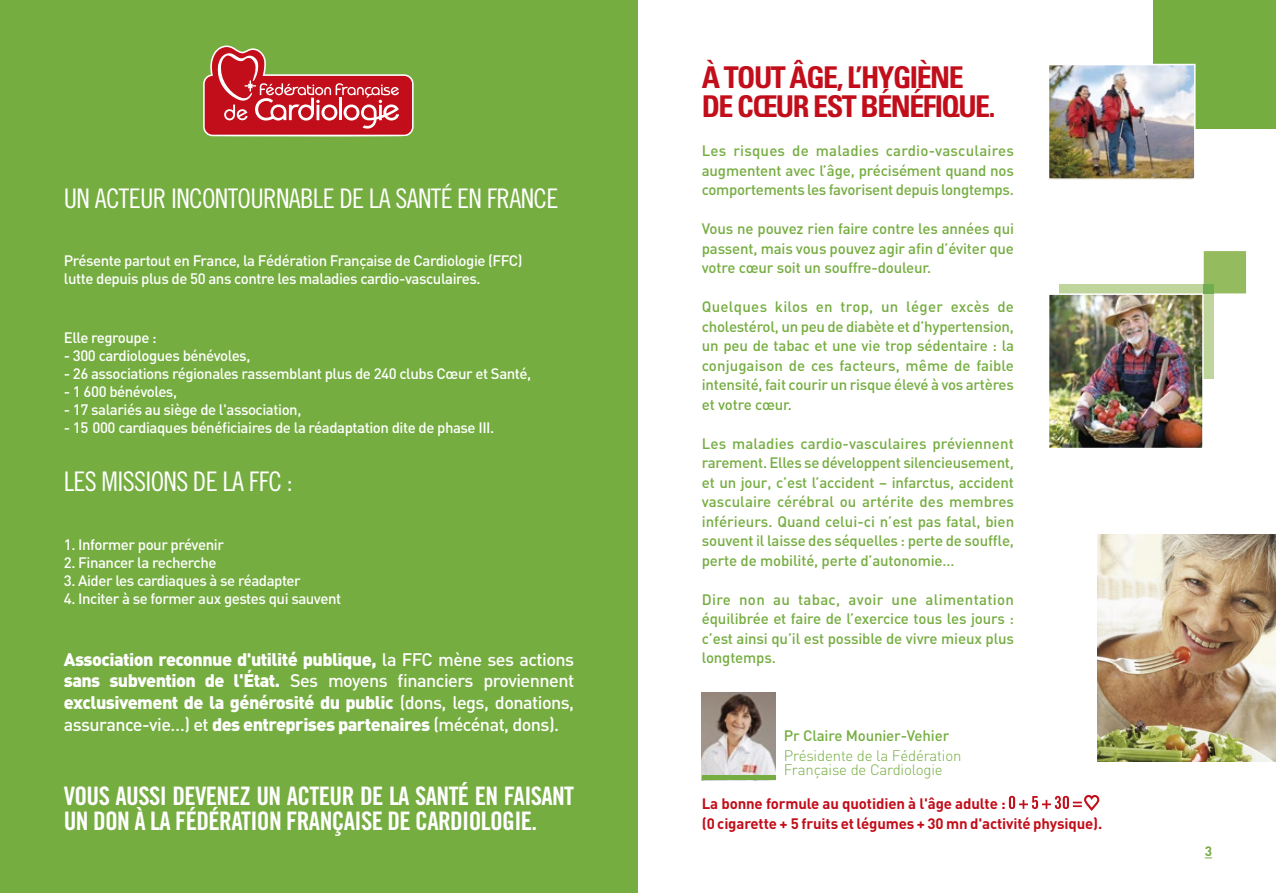
<style>
.page{position:relative;width:1276px;height:893px;background:#fff}
.page>*{position:absolute;margin:0;border:0;box-sizing:border-box;transform-origin:0 0}
.t1{font:700 condensed 30px/29.2px "Univers LT Std";letter-spacing:-.05em;color:#c20e1a}
.t2{font:27px "Trade Gothic LT Std Cn 18";letter-spacing:-.025em;color:#fff}
.t3{font:25.5px/25.5px "Trade Gothic LT Std Bd Cn 20";letter-spacing:-.025em;color:#fff}
.t4{font:900 18px/21.6px "DIN";letter-spacing:-.03em;color:#fff;text-align:justify}
.t5{font:500 15px/19.5px "DIN";letter-spacing:-.01em;color:#75ad40;text-align:justify}
.t6{font:500 15px/18px "DIN";letter-spacing:-.03em;color:#fff}
.t7{font:700 15px/19.5px "DIN";letter-spacing:-.01em;color:#c20e1a}
.t8{font:300 15px/14.1px "DIN";letter-spacing:-.01em;color:#75ad40}
.t9{font:700 13.5px "DIN";color:#75ad40}
.s1{font-weight:500}
</style>
<div class="page">
<div style="left:0;top:0;width:638px;height:893px;background:#75ad40"></div>
<svg style="left:1009px;top:795px;width:90px;height:16px"></svg>
<svg style="left:203px;top:45px;width:210px;height:92px"></svg>
<div style="left:1059px;top:284px;width:154px;height:95px;background:#bfd59c"></div>
<div style="left:1153px;top:0;width:123px;height:129px;background:#75ad40"></div>
<img style="left:1050px;top:67px;width:142px;height:110px">
<div style="left:1047px;top:64px;width:148px;height:116px;border:2px solid #fff"></div>
<img style="left:1050px;top:296px;width:150px;height:150px">
<div style="left:1047px;top:293px;width:156px;height:156px;border:2px solid #fff"></div>
<div style="left:1203px;top:251px;width:43px;height:42px;background:#94bc5f"></div>
<div style="left:1203px;top:284px;width:10px;height:9px;background:#71ac50"></div>
<img style="left:1098px;top:535px;width:178px;height:226px">
<img style="left:702px;top:692px;width:73px;height:84px">
<hr style="left:702px;top:776px;width:73px;height:4px;background:#75ad40">
<h2 class="t2" style="left:64px;top:182px;width:496px">UN ACTEUR INCONTOURNABLE DE LA SANTÉ EN FRANCE</h2>
<p class="t6" style="left:64px;top:251px;width:460px">Présente partout en France, la Fédération Française de Cardiologie (FFC) lutte depuis plus de 50 ans contre les maladies cardio-vasculaires.</p>
<p class="t6" style="left:64px;top:328px;width:95px">Elle regroupe :</p>
<p class="t6" style="left:64px;top:346px;width:188px">- 300 cardiologues bénévoles,</p>
<p class="t6" style="left:64px;top:364px;width:469px">- 26 associations régionales rassemblant plus de 240 clubs Cœur et Santé,</p>
<p class="t6" style="left:64px;top:382px;width:115px">- 1 600 bénévoles,</p>
<p class="t6" style="left:64px;top:400px;width:239px">- 17 salariés au siège de l'association,</p>
<p class="t6" style="left:64px;top:418px;width:432px">- 15 000 cardiaques bénéficiaires de la réadaptation dite de phase III.</p>
<h2 class="t2" style="left:64px;top:465px;width:230px">LES MISSIONS DE LA FFC :</h2>
<p class="t6" style="left:64px;top:535px;width:162px">1. Informer pour prévenir</p>
<p class="t6" style="left:64px;top:553px;width:154px">2. Financer la recherche</p>
<p class="t6" style="left:64px;top:571px;width:238px">3. Aider les cardiaques à se réadapter</p>
<p class="t6" style="left:64px;top:589px;width:279px">4. Inciter à se former aux gestes qui sauvent</p>
<p class="t4" style="left:64px;top:647px;width:512px">Association reconnue d'utilité publique, <span class="s1">la FFC mène ses actions </span>sans subvention de l'État. <span class="s1">Ses moyens financiers proviennent </span>exclusivement de la générosité du public <span class="s1">(dons, legs, donations, assurance-vie…) et</span> des entreprises partenaires <span class="s1">(mécénat, dons).</span></p>
<h3 class="t3" style="left:64px;top:783px;width:512px">VOUS AUSSI DEVENEZ UN ACTEUR DE LA SANTÉ EN FAISANT<br>UN DON À LA FÉDÉRATION FRANÇAISE DE CARDIOLOGIE.</h3>
<h1 class="t1" style="left:702px;top:62px;width:295px">À TOUT ÂGE, L’HYGIÈNE<br>DE CŒUR EST BÉNÉFIQUE.</h1>
<p class="t5" style="left:702px;top:140px;width:314px">Les risques de maladies cardio-vasculaires augmentent avec l’âge, précisément quand nos comportements les favorisent depuis longtemps.</p>
<p class="t5" style="left:702px;top:218px;width:314px">Vous ne pouvez rien faire contre les années qui passent, mais vous pouvez agir afin d’éviter que votre cœur soit un souffre-douleur.</p>
<p class="t5" style="left:702px;top:296px;width:314px">Quelques kilos en trop, un léger excès de cholestérol, un peu de diabète et d’hypertension, un peu de tabac et une vie trop sédentaire : la conjugaison de ces facteurs, même de faible intensité, fait courir un risque élevé à vos artères et votre cœur.</p>
<p class="t5" style="left:702px;top:433px;width:314px">Les maladies cardio-vasculaires préviennent rarement. Elles se développent silencieusement, et un jour, c’est l’accident – infarctus, accident vasculaire cérébral ou artérite des membres inférieurs. Quand celui-ci n’est pas fatal, bien souvent il laisse des séquelles : perte de souffle, perte de mobilité, perte d’autonomie…</p>
<p class="t5" style="left:702px;top:589px;width:314px">Dire non au tabac, avoir une alimentation équilibrée et faire de l’exercice tous les jours : c’est ainsi qu’il est possible de vivre mieux plus longtemps.</p>
<p class="t5" style="left:784px;top:725px;width:167px">Pr Claire Mounier-Vehier</p>
<p class="t8" style="left:784px;top:748px;width:179px">Présidente de la Fédération<br>Française de Cardiologie</p>
<p class="t7" style="left:702px;top:793px;width:402px">La bonne formule au quotidien à l'âge adulte :<br>(0 cigarette + 5 fruits et légumes + 30 mn d'activité physique).</p>
<p class="t9" style="left:1204px;top:842px;width:9px">3</p>
</div>
